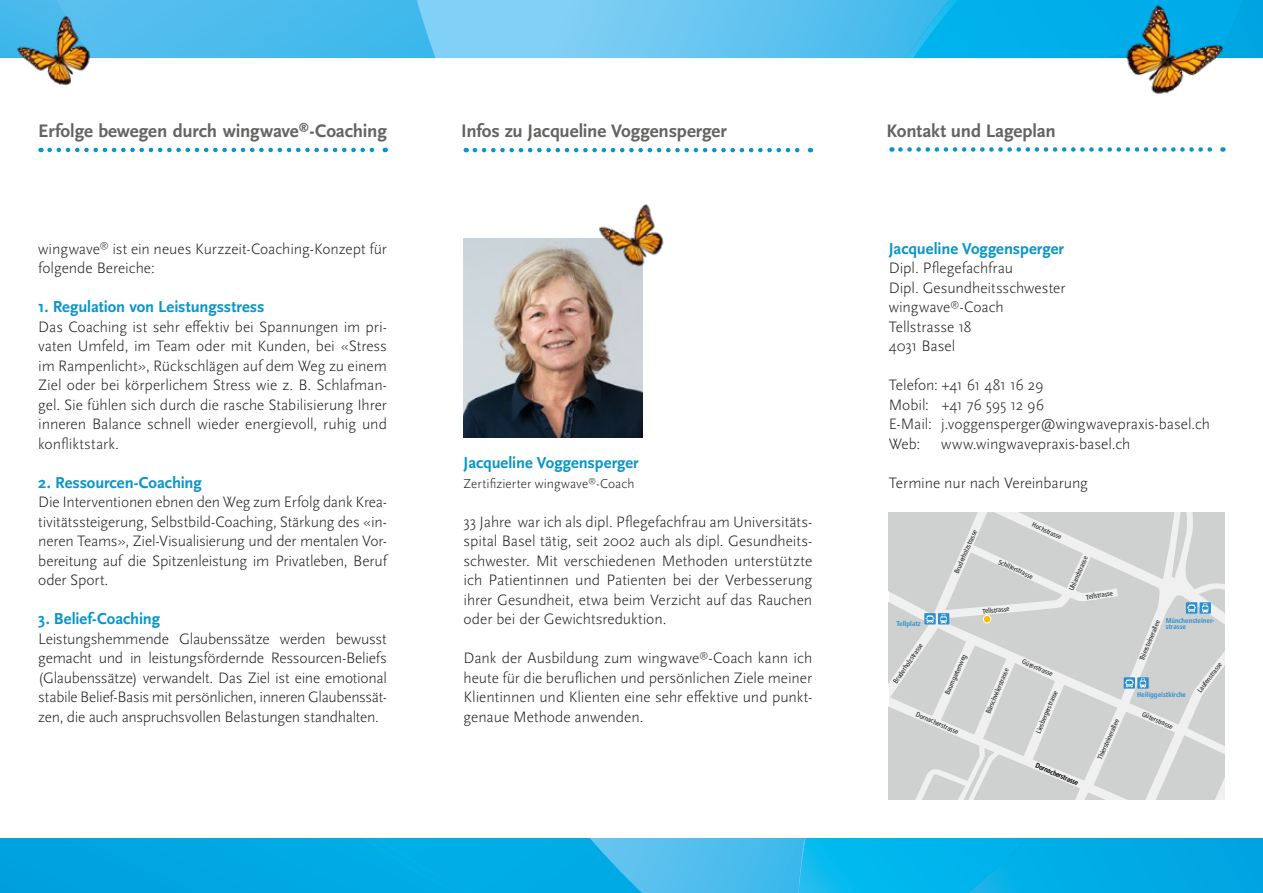
<style>
.page{position:relative;width:1263px;height:893px;background:#fff}
.page>*{position:absolute;margin:0;border:0;box-sizing:border-box;transform-origin:0 0}
.Titel_Seite{font:700 18.9px "Scala Sans OT";letter-spacing:-.01em;color:#636362}
.Titel_Bleu{font:700 16.5px "Scala Sans OT";letter-spacing:-.005em;color:#0895c9}
.Lauftext{font:300 15.75px/19.5px "Scala Sans OT";letter-spacing:-.005em;color:#1a1a18;text-align:justify}
.Cover_Byline{font:300 13.5px "Scala Sans OT";letter-spacing:.005em;color:#1a1a18}
.t1{font:condensed 7.05px "Frutiger LT Std";color:#1a1a18}
.t2{font:700 condensed 7.05px/5.8px "Frutiger LT Std";color:#298fcf}
</style>
<div class="page">
<img style="left:463px;top:239px;width:179px;height:198px">
<svg style="left:889px;top:512px;width:336px;height:288px"></svg>
<div style="left:983px;top:615px;width:8px;height:8px;background:#fcbc00;border-radius:50%"></div>
<div style="left:983px;top:615px;width:8px;height:8px;border:1px solid #fff;border-radius:50%"></div>
<svg style="left:50px;top:148px;width:336px;height:4px"></svg>
<svg style="left:475px;top:148px;width:336px;height:4px"></svg>
<svg style="left:900px;top:147px;width:323px;height:5px"></svg>
<div style="left:321px;top:0;width:65px;height:58px;background:#43baec"></div>
<svg style="left:0;top:0;width:321px;height:58px;background:#4dbcec"></svg>
<svg style="left:386px;top:0;width:412px;height:58px;background:#6fc8f2"></svg>
<svg style="left:798px;top:0;width:465px;height:58px;background:#1bb3ea"></svg>
<svg style="left:0;top:839px;width:1263px;height:54px;background:#0caee6"></svg>
<img style="left:1121px;top:0;width:108px;height:94px">
<img style="left:589px;top:204px;width:75px;height:69px">
<img style="left:13px;top:11px;width:81px;height:74px">
<p class="Titel_Seite" style="left:38px;top:120px;width:350px">Erfolge bewegen durch wingwave<sup>®</sup>-Coaching</p>
<p class="Titel_Seite" style="left:461px;top:120px;width:267px">Infos zu Jacqueline Voggensperger</p>
<p class="Titel_Seite" style="left:887px;top:120px;width:171px">Kontakt und Lageplan</p>
<p class="Lauftext" style="left:38px;top:239px;width:350px">wingwave<sup>®</sup> ist ein neues Kurzzeit-Coaching-Konzept für folgende Bereiche:</p>
<p class="Titel_Bleu" style="left:38px;top:297px;width:228px">1. Regulation von Leistungsstress</p>
<p class="Lauftext" style="left:38px;top:317px;width:350px">Das Coaching ist sehr effektiv bei Spannungen im pri&shy;vaten Umfeld, im Team oder mit Kunden, bei «Stress im Rampenlicht», Rückschlägen auf dem Weg zu einem Ziel oder bei körperlichem Stress wie z. B. Schlafman&shy;gel. Sie fühlen sich durch die rasche Stabilisierung Ihrer inneren Balance schnell wieder energievoll, ruhig und konfliktstark.</p>
<p class="Titel_Bleu" style="left:38px;top:473px;width:165px">2. Ressourcen-Coaching</p>
<p class="Lauftext" style="left:38px;top:492px;width:350px">Die Interventionen ebnen den Weg zum Erfolg dank Krea&shy;tivitätssteigerung, Selbstbild-Coaching, Stärkung des «in&shy;neren Teams», Ziel-Visualisierung und der mentalen Vor&shy;bereitung auf die Spitzenleistung im Privatleben, Beruf oder Sport.</p>
<p class="Titel_Bleu" style="left:38px;top:609px;width:123px">3. Belief-Coaching</p>
<p class="Lauftext" style="left:38px;top:629px;width:350px">Leistungshemmende Glaubenssätze werden bewusst gemacht und in leistungsfördernde Ressourcen-Beliefs (Glaubenssätze) verwandelt. Das Ziel ist eine emotional stabile Belief-Basis mit persönlichen, inneren Glaubenssät&shy;zen, die auch anspruchsvollen Belastungen standhalten.</p>
<p class="Titel_Bleu" style="left:463px;top:453px;width:177px">Jacqueline Voggensperger</p>
<p class="Cover_Byline" style="left:463px;top:476px;width:172px">Zertifizierter wingwave<sup>®</sup>-Coach</p>
<p class="Lauftext" style="left:463px;top:512px;width:350px">33 Jahre war ich als dipl. Pflegefachfrau am Universitäts&shy;spital Basel tätig, seit 2002 auch als dipl. Gesundheits&shy;schwester. Mit verschiedenen Methoden unterstützte ich Patientinnen und Patienten bei der Verbesserung ihrer Gesundheit, etwa beim Verzicht auf das Rauchen oder bei der Gewichtsreduktion.</p>
<p class="Lauftext" style="left:463px;top:648px;width:350px">Dank der Ausbildung zum wingwave<sup>®</sup>-Coach kann ich heute für die beruflichen und persönlichen Ziele meiner Klientinnen und Klienten eine sehr effektive und punkt&shy;genaue Methode anwenden.</p>
<p class="Titel_Bleu" style="left:889px;top:239px;width:177px">Jacqueline Voggensperger</p>
<p class="Lauftext" style="left:889px;top:258px;width:126px">Dipl. Pflegefachfrau</p>
<p class="Lauftext" style="left:889px;top:278px;width:178px">Dipl. Gesundheitsschwester</p>
<p class="Lauftext" style="left:889px;top:297px;width:116px">wingwave<sup>®</sup>-Coach</p>
<p class="Lauftext" style="left:889px;top:317px;width:84px">Tellstrasse 18</p>
<p class="Lauftext" style="left:889px;top:336px;width:68px">4031 Basel</p>
<p class="Lauftext" style="left:889px;top:375px;width:156px">Telefon: +41 61 481 16 29</p>
<p class="Lauftext" style="left:889px;top:395px;width:157px">Mobil: +41 76 595 12 96</p>
<p class="Lauftext" style="left:889px;top:414px;width:323px">E-Mail: j.voggensperger@wingwavepraxis-basel.ch</p>
<p class="Lauftext" style="left:889px;top:434px;width:33px">Web:</p>
<p class="Lauftext" style="left:941px;top:434px;width:191px">www.wingwavepraxis-basel.ch</p>
<p class="Lauftext" style="left:889px;top:473px;width:201px">Termine nur nach Vereinbarung</p>
<p class="t1" style="left:1034px;top:520px;width:33px;rotate:25deg">Hochstrasse</p>
<p class="t1" style="left:952px;top:571px;width:48px;rotate:-66deg">Bruderholzstrasse</p>
<p class="t1" style="left:1067px;top:589px;width:39px;rotate:-66deg">Uhlandstrasse</p>
<p class="t1" style="left:1001px;top:557px;width:39px;rotate:25deg">Schillerstrasse</p>
<p class="t1" style="left:982px;top:607px;width:29px;rotate:-5deg">Tellstrasse</p>
<p class="t1" style="left:1085px;top:593px;width:29px;rotate:-9deg">Tellstrasse</p>
<p class="t2" style="left:1166px;top:618px;width:50px">Münchensteiner&shy;strasse</p>
<p class="t1" style="left:1137px;top:659px;width:45px;rotate:-67deg">Thiersteinerallee</p>
<p class="t2" style="left:896px;top:621px;width:26px">Tellplatz</p>
<p class="t1" style="left:891px;top:680px;width:48px;rotate:-56deg">Bruderholzstrasse</p>
<p class="t1" style="left:943px;top:693px;width:45px;rotate:-66deg">Baumgartenweg</p>
<p class="t1" style="left:1024px;top:657px;width:35px;rotate:23deg">Güterstrasse</p>
<p class="t1" style="left:1195px;top:689px;width:38px;rotate:-53deg">Laufenstrasse</p>
<p class="t1" style="left:984px;top:712px;width:50px;rotate:-67deg">Bärschwilerstrasse</p>
<p class="t1" style="left:1034px;top:731px;width:47px;rotate:-67deg">Liesbergerstrasse</p>
<p class="t2" style="left:1137px;top:691px;width:51px">Heiliggeistkirche</p>
<p class="t1" style="left:918px;top:710px;width:47px;rotate:23deg">Dornacherstrasse</p>
<p class="t1" style="left:1144px;top:710px;width:35px;rotate:23deg">Güterstrasse</p>
<p class="t1" style="left:1038px;top:761px;width:47px;rotate:23deg">Dornacherstrasse</p>
<p class="t1" style="left:1096px;top:757px;width:45px;rotate:-66deg">Thiersteinerallee</p>
</div>
